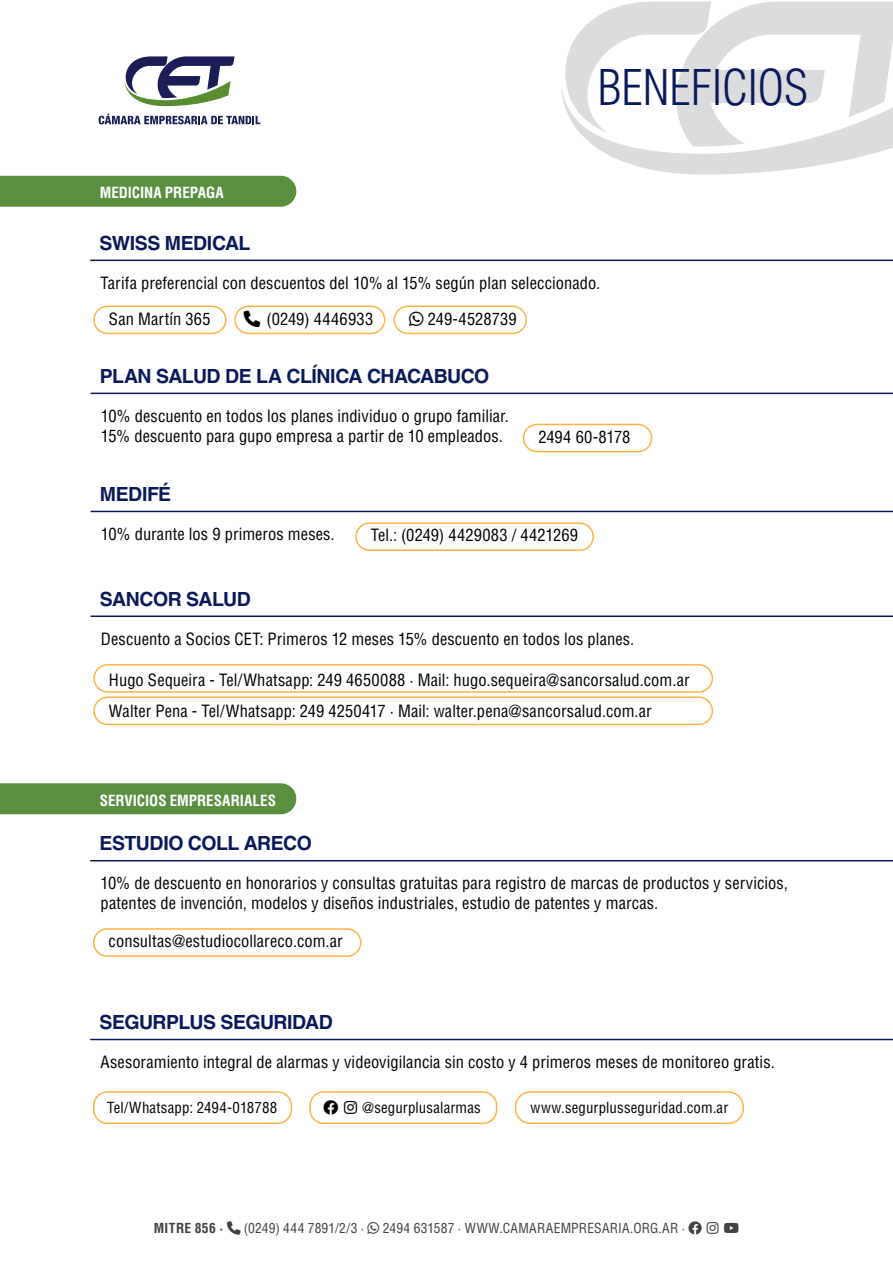
<style>
.page{position:relative;width:893px;height:1263px;background:#fff}
.page>*{position:absolute;margin:0;border:0;box-sizing:border-box;transform-origin:0 0}
.t1{font:300 condensed 48px "Helvetica LT Std";letter-spacing:-.005em;color:#0a195c}
.t2{font:700 19.5px "Helvetica LT Std";letter-spacing:-.025em;color:#0a195c}
.t3{font:condensed 16.5px/19.8px "Helvetica LT Std";letter-spacing:.005em;color:#000}
.t4{font:700 condensed 15px "Helvetica LT Std";letter-spacing:-.005em;color:#fff}
.t5{font:condensed 14.85px "Helvetica LT Std";letter-spacing:.01em;color:#000}
.t6{font:condensed 13.5px "Helvetica LT Std";letter-spacing:.015em;color:#404041}
.t7{font:700 condensed 13.5px "Helvetica LT Std";letter-spacing:.03em;color:#404041}
</style>
<div class="page">
<div style="left:0;top:783px;width:296px;height:31px;background:#599040"></div>
<svg style="left:561px;top:2px;width:332px;height:173px"></svg>
<hr style="left:90px;top:860px;width:803px;height:1px;background:#0a195c">
<div style="left:93px;top:928px;width:268px;height:29px;border:2px solid #ffb345;border-radius:14px"></div>
<hr style="left:90px;top:1039px;width:803px;height:1px;background:#0a195c">
<div style="left:93px;top:1091px;width:199px;height:33px;border:2px solid #ffb345;border-radius:14px"></div>
<div style="left:309px;top:1091px;width:188px;height:33px;border:2px solid #ffb345;border-radius:13px"></div>
<div style="left:515px;top:1091px;width:229px;height:33px;border:2px solid #ffb345;border-radius:15px"></div>
<div style="left:0;top:176px;width:296px;height:31px;background:#599040"></div>
<hr style="left:90px;top:260px;width:803px;height:1px;background:#0a195c">
<div style="left:93px;top:306px;width:133px;height:28px;border:2px solid #ffb345;border-radius:14px"></div>
<div style="left:234px;top:306px;width:151px;height:28px;border:2px solid #ffb345;border-radius:14px"></div>
<div style="left:394px;top:306px;width:133px;height:28px;border:2px solid #ffb345;border-radius:14px"></div>
<div style="left:523px;top:424px;width:129px;height:28px;border:2px solid #ffb345;border-radius:14px"></div>
<hr style="left:91px;top:393px;width:802px;height:1px;background:#0a195c">
<div style="left:355px;top:522px;width:239px;height:29px;border:2px solid #ffb345;border-radius:14px"></div>
<hr style="left:91px;top:511px;width:802px;height:1px;background:#0a195c">
<div style="left:93px;top:664px;width:620px;height:29px;border:2px solid #ffb345;border-radius:14px"></div>
<div style="left:93px;top:696px;width:620px;height:29px;border:2px solid #ffb345;border-radius:14px"></div>
<hr style="left:91px;top:615px;width:802px;height:2px;background:#0a195c">
<svg style="left:124px;top:56px;width:111px;height:50px"></svg>
<svg style="left:99px;top:114px;width:161px;height:10px"></svg>
<p class="t4" style="left:100px;top:183px;width:125px">MEDICINA PREPAGA</p>
<p class="t2" style="left:100px;top:231px;width:152px">SWISS MEDICAL</p>
<h1 class="t1" style="left:598px;top:57px;width:212px">BENEFICIOS</h1>
<p class="t3" style="left:101px;top:273px;width:501px">Tarifa preferencial con descuentos del 10% al 15% según plan seleccionado.</p>
<p class="t3" style="left:109px;top:309px;width:103px">San Martín 365</p>
<p class="t3" style="left:267px;top:309px;width:108px">(0249) 4446933</p>
<p class="t3" style="left:428px;top:309px;width:90px">249-4528739</p>
<p class="t2" style="left:100px;top:364px;width:391px">PLAN SALUD DE LA CLÍNICA CHACABUCO</p>
<p class="t3" style="left:101px;top:406px;width:409px">10% descuento en todos los planes individuo o grupo familiar.<br>15% descuento para gupo empresa a partir de 10 empleados.</p>
<p class="t2" style="left:100px;top:482px;width:73px">MEDIFÉ</p>
<p class="t3" style="left:538px;top:427px;width:94px">2494 60-8178</p>
<p class="t3" style="left:101px;top:524px;width:235px">10% durante los 9 primeros meses.</p>
<p class="t3" style="left:371px;top:525px;width:209px">Tel.: (0249) 4429083 / 4421269</p>
<p class="t2" style="left:100px;top:587px;width:152px">SANCOR SALUD</p>
<p class="t3" style="left:101px;top:629px;width:535px">Descuento a Socios CET: Primeros 12 meses 15% descuento en todos los planes.</p>
<p class="t3" style="left:109px;top:665px;width:582px;line-height:30.6px">Hugo Sequeira - Tel/Whatsapp: 249 4650088 · Mail: hugo.sequeira@sancorsalud.com.ar<br>Walter Pena - Tel/Whatsapp: 249 4250417 · Mail: walter.pena@sancorsalud.com.ar</p>
<p class="t4" style="left:100px;top:791px;width:178px">SERVICIOS EMPRESARIALES</p>
<p class="t2" style="left:100px;top:831px;width:214px">ESTUDIO COLL ARECO</p>
<p class="t3" style="left:101px;top:873px;width:689px">10% de descuento en honorarios y consultas gratuitas para registro de marcas de productos y servicios, patentes de invención, modelos y diseños industriales, estudio de patentes y marcas.</p>
<p class="t3" style="left:109px;top:931px;width:236px">consultas@estudiocollareco.com.ar</p>
<p class="t2" style="left:100px;top:1010px;width:235px">SEGURPLUS SEGURIDAD</p>
<p class="t3" style="left:101px;top:1052px;width:676px">Asesoramiento integral de alarmas y videovigilancia sin costo y 4 primeros meses de monitoreo gratis.</p>
<p class="t5" style="left:107px;top:1098px;width:172px">Tel/Whatsapp: 2494-018788</p>
<p class="t5" style="left:362px;top:1098px;width:120px">@segurplusalarmas</p>
<p class="t5" style="left:530px;top:1098px;width:199px">www.segurplusseguridad.com.ar</p>
<p class="t7" style="left:154px;top:1220px;width:71px">MITRE 856 ·</p>
<p class="t6" style="left:244px;top:1220px;width:122px">(0249) 444 7891/2/3 ·</p>
<p class="t6" style="left:383px;top:1220px;width:304px">2494 631587 · WWW.CAMARAEMPRESARIA.ORG.AR ·</p>
</div>
